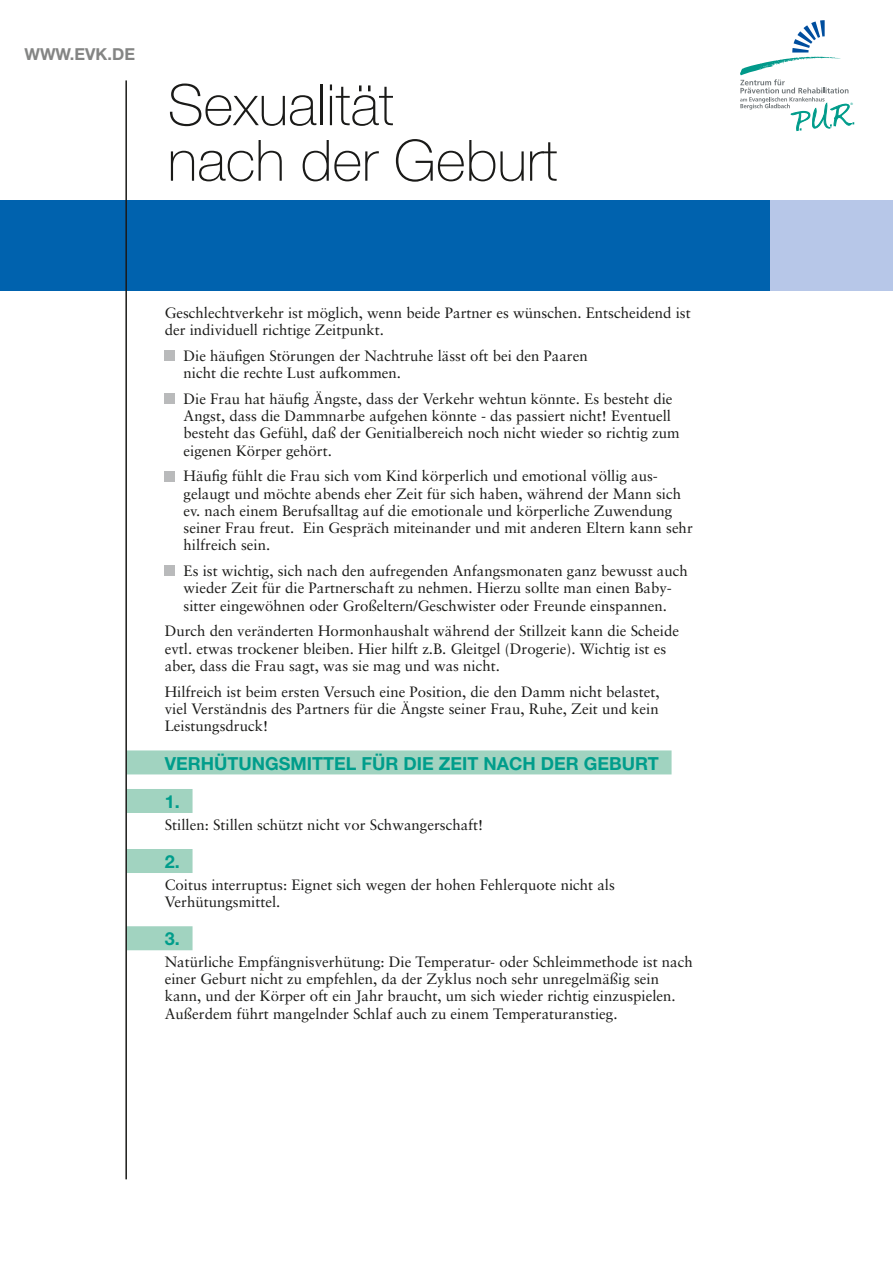
<style>
.page{position:relative;width:893px;height:1263px;background:#fff}
.page>*{position:absolute;margin:0;border:0;box-sizing:border-box;transform-origin:0 0}
.t1{font:100 57px/55.5px "Helvetica Neue";color:#1a1a18}
.t2{font:700 18px/38.5px "Helvetica Neue";color:#009d8b}
.t3{font:700 16.5px "Helvetica Neue";color:#848584}
.t4{font:15px/17.2px "Sabon";color:#1a1a18}
.t5{font:300 3.3px "Frutiger";color:#009d8b}
</style>
<div class="page">
<svg style="left:740px;top:20px;width:114px;height:111px"></svg>
<div style="left:126px;top:750px;width:546px;height:24px;background:#a1d3c0"></div>
<div style="left:126px;top:789px;width:67px;height:24px;background:#a1d3c0"></div>
<div style="left:126px;top:849px;width:67px;height:24px;background:#a1d3c0"></div>
<div style="left:126px;top:926px;width:67px;height:24px;background:#a1d3c0"></div>
<div style="left:165px;top:350px;width:10px;height:11px;background:#b9babb"></div>
<div style="left:165px;top:393px;width:10px;height:11px;background:#b9babb"></div>
<div style="left:165px;top:471px;width:10px;height:10px;background:#b9babb"></div>
<div style="left:165px;top:566px;width:10px;height:10px;background:#b9babb"></div>
<div style="left:165px;top:200px;width:728px;height:91px;background:#b7c7e8"></div>
<div style="left:0;top:200px;width:770px;height:91px;background:#0062ae"></div>
<hr style="left:125px;top:80px;width:2px;height:1099px;background:#1a1a18">
<p class="t3" style="left:24px;top:44px;width:112px">WWW.EVK.DE</p>
<h1 class="t1" style="left:168px;top:77px;width:391px">Sexualität<br>nach der Geburt</h1>
<p class="t4" style="left:165px;top:304px;width:527px">Geschlechtverkehr ist möglich, wenn beide Partner es wünschen. Entscheidend ist der individuell richtige Zeitpunkt.</p>
<p class="t4" style="left:184px;top:347px;width:406px">Die häufigen Störungen der Nachtruhe lässt oft bei den Paaren nicht die rechte Lust aufkommen.</p>
<p class="t4" style="left:184px;top:390px;width:497px">Die Frau hat häufig Ängste, dass der Verkehr wehtun könnte. Es besteht die Angst, dass die Dammnarbe aufgehen könnte - das passiert nicht! Eventuell besteht das Gefühl, daß der Genitialbereich noch nicht wieder so richtig zum eigenen Körper gehört.</p>
<p class="t4" style="left:184px;top:467px;width:511px">Häufig fühlt die Frau sich vom Kind körperlich und emotional völlig aus&shy;gelaugt und möchte abends eher Zeit für sich haben, während der Mann sich ev. nach einem Berufsalltag auf die emotionale und körperliche Zuwendung seiner Frau freut. Ein Gespräch miteinander und mit anderen Eltern kann sehr hilfreich sein.</p>
<p class="t4" style="left:184px;top:562px;width:506px">Es ist wichtig, sich nach den aufregenden Anfangsmonaten ganz bewusst auch wieder Zeit für die Partnerschaft zu nehmen. Hierzu sollte man einen Baby&shy;sitter eingewöhnen oder Großeltern/Geschwister oder Freunde einspannen.</p>
<p class="t4" style="left:165px;top:622px;width:516px">Durch den veränderten Hormonhaushalt während der Stillzeit kann die Scheide evtl. etwas trockener bleiben. Hier hilft z.B. Gleitgel (Drogerie). Wichtig ist es aber, dass die Frau sagt, was sie mag und was nicht.</p>
<p class="t4" style="left:165px;top:683px;width:496px;text-align:justify">Hilfreich ist beim ersten Versuch eine Position, die den Damm nicht belastet, viel Verständnis des Partners für die Ängste seiner Frau, Ruhe, Zeit und kein Leistungsdruck!</p>
<p class="t2" style="left:165px;top:743px;width:495px">VERHÜTUNGSMITTEL FÜR DIE ZEIT NACH DER GEBURT<br>1.</p>
<p class="t4" style="left:165px;top:816px;width:320px">Stillen: Stillen schützt nicht vor Schwangerschaft!</p>
<p class="t2" style="left:165px;top:842px;width:17px">2.</p>
<p class="t4" style="left:165px;top:876px;width:452px">Coitus interruptus: Eignet sich wegen der hohen Fehlerquote nicht als<br>Verhütungsmittel.</p>
<p class="t2" style="left:165px;top:919px;width:17px">3.</p>
<p class="t4" style="left:165px;top:953px;width:529px">Natürliche Empfängnisverhütung: Die Temperatur- oder Schleimmethode ist nach einer Geburt nicht zu empfehlen, da der Zyklus noch sehr unregelmäßig sein kann, und der Körper oft ein Jahr braucht, um sich wieder richtig einzuspielen.<br>Außerdem führt mangelnder Schlaf auch zu einem Temperaturanstieg.</p>
<p class="t5" style="left:851px;top:102px;width:4px">®</p>
</div>
